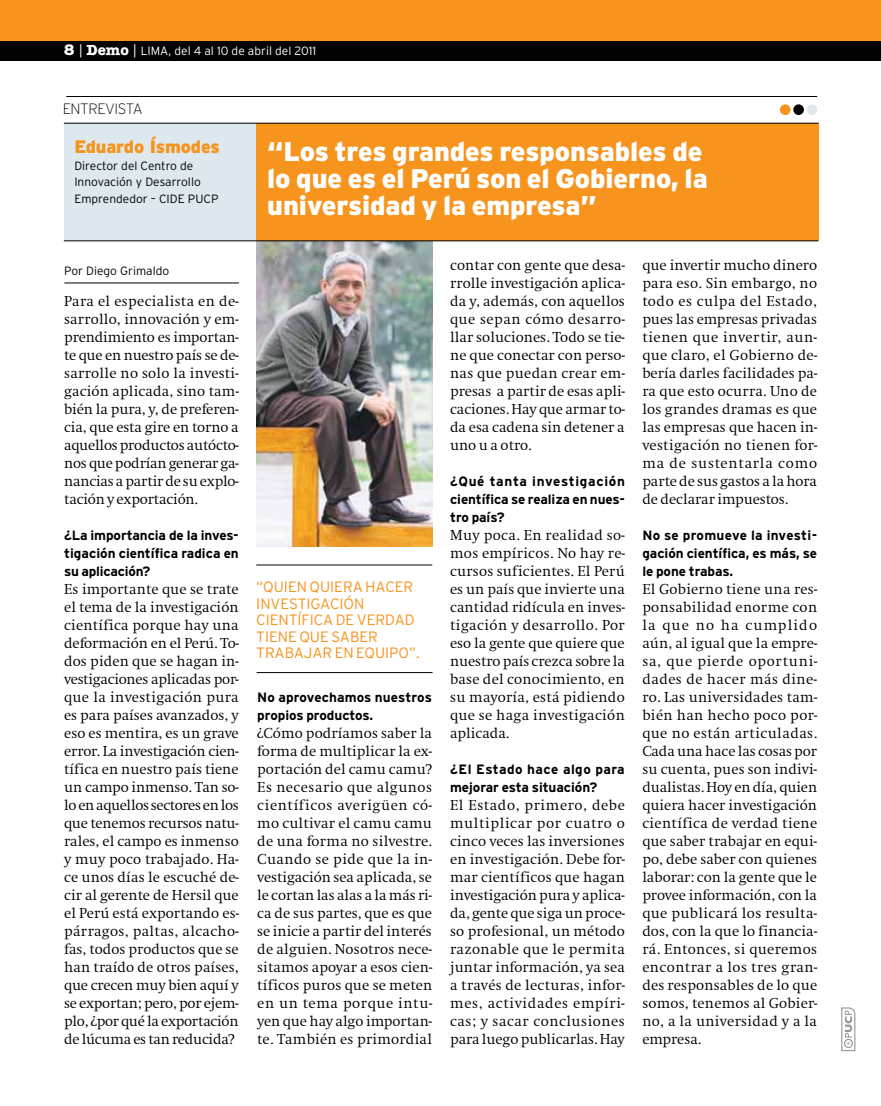
<style>
.page{position:relative;width:881px;height:1106px;background:#fff}
.page>*{position:absolute;margin:0;border:0;box-sizing:border-box;transform-origin:0 0}
.t1{font:900 27px/27px "Interstate";letter-spacing:-.005em;color:#fff}
.t2{font:900 18px "Interstate";letter-spacing:-.01em;color:#f7941e}
.t3{font:300 15px/18px "Swift EF";letter-spacing:-.005em;color:#000;text-align:justify}
.t4{font:300 15px "Interstate";letter-spacing:-.005em;color:#f7941e}
.t5{font:200 15px "Interstate";color:#000}
.t6{font:700 13.5px/18px "Interstate";letter-spacing:-.005em;color:#000;text-align:justify}
.t7{font:300 12px/16.5px "Interstate";color:#000}
.t8{font:300 12px "Interstate";color:#fff}
.s1{font-weight:900;font-size:15px}
.s2{font-size:13.5px}
.s3{font-family:"American Typewriter";font-weight:700;font-size:15px}
</style>
<div class="page">
<div style="left:64px;top:124px;width:192px;height:117px;background:#dde9ef"></div>
<div style="left:256px;top:124px;width:562px;height:117px;background:#f7941e"></div>
<hr style="left:64px;top:283px;width:175px;height:1px;background:#000">
<hr style="left:66px;top:96px;width:750px;height:1px;background:#000">
<div style="left:779px;top:104px;width:11px;height:11px;background:#f7941e;border-radius:50%"></div>
<div style="left:793px;top:104px;width:10px;height:11px;background:#000;border-radius:50%"></div>
<div style="left:806px;top:104px;width:11px;height:11px;background:#dde9ef;border-radius:50%"></div>
<img style="left:256px;top:241px;width:176px;height:306px">
<hr style="left:64px;top:240px;width:753px;height:1px;background:#000">
<hr style="left:64px;top:123px;width:754px;height:1px;background:#000">
<hr style="left:256px;top:564px;width:176px;height:1px;background:#000">
<hr style="left:256px;top:672px;width:176px;height:1px;background:#000">
<svg style="left:841px;top:1007px;width:14px;height:44px"></svg>
<div style="left:0;top:0;width:880px;height:41px;background:#f7941e"></div>
<div style="left:0;top:41px;width:880px;height:20px;background:#000"></div>
<p class="t8" style="left:64px;top:44px;width:254px"><span class="s1">8</span> <span class="s2">|</span> <span class="s3">Demo</span> <span class="s2">|</span> LIMA, DEL 4 AL 10 DE ABRIL DEL 2011</p>
<p class="t5" style="left:63px;top:101px;width:82px">ENTREVISTA</p>
<p class="t2" style="left:74px;top:137px;width:147px">Eduardo Ísmodes</p>
<p class="t7" style="left:74px;top:157px;width:144px">DIRECTOR DEL CENTRO DE<br>INNOVACIÓN Y DESARROLLO<br>EMPRENDEDOR – CIDE PUCP</p>
<h1 class="t1" style="left:267px;top:137px;width:442px">“Los tres grandes responsables de lo que es el Perú son el Gobierno, la universidad y la empresa”</h1>
<p class="t3" style="left:642px;top:256px;width:176px">que invertir mucho dinero para eso. Sin embargo, no todo es culpa del Estado, pues las empresas privadas tienen que invertir, aun&shy;que claro, el Gobierno de&shy;bería darles facilidades pa&shy;ra que esto ocurra. Uno de los grandes dramas es que las empresas que hacen in&shy;vestigación no tienen for&shy;ma de sustentarla como parte de sus gastos a la hora de declarar impuestos.</p>
<p class="t6" style="left:642px;top:526px;width:176px">No se promueve la investi&shy;gación científica, es más, se le pone trabas.</p>
<p class="t3" style="left:642px;top:580px;width:176px">El Gobierno tiene una res&shy;ponsabilidad enorme con la que no ha cumplido aún, al igual que la empre&shy;sa, que pierde oportuni&shy;dades de hacer más dine&shy;ro. Las universidades tam&shy;bién han hecho poco por&shy;que no están articuladas.<br>Cada una hace las cosas por su cuenta, pues son indivi&shy;dualistas. Hoy en día, quien quiera hacer investigación científica de verdad tiene que saber trabajar en equi&shy;po, debe saber con quienes laborar: con la gente que le provee información, con la que publicará los resulta&shy;dos, con la que lo financia&shy;rá. Entonces, si queremos encontrar a los tres gran&shy;des responsables de lo que somos, tenemos al Gobier&shy;no, a la universidad y a la empresa.</p>
<p class="t7" style="left:64px;top:262px;width:106px">POR DIEGO GRIMALDO</p>
<p class="t3" style="left:450px;top:256px;width:176px">contar con gente que desa&shy;rrolle investigación aplica&shy;da y, además, con aquellos que sepan cómo desarro&shy;llar soluciones. Todo se tie&shy;ne que conectar con perso&shy;nas que puedan crear em&shy;presas a partir de esas apli&shy;caciones. Hay que armar to&shy;da esa cadena sin detener a uno u a otro.</p>
<p class="t6" style="left:450px;top:472px;width:176px">¿Qué tanta investigación científica se realiza en nues&shy;tro país?</p>
<p class="t3" style="left:450px;top:526px;width:176px">Muy poca. En realidad so&shy;mos empíricos. No hay re&shy;cursos suficientes. El Perú es un país que invierte una cantidad ridícula en inves&shy;tigación y desarrollo. Por eso la gente que quiere que nuestro país crezca sobre la base del conocimiento, en su mayoría, está pidiendo que se haga investigación aplicada.</p>
<p class="t6" style="left:450px;top:760px;width:176px">¿El Estado hace algo para mejorar esta situación?</p>
<p class="t3" style="left:450px;top:796px;width:176px">El Estado, primero, debe multiplicar por cuatro o cinco veces las inversiones en investigación. Debe for&shy;mar científicos que hagan investigación pura y aplica&shy;da, gente que siga un proce&shy;so profesional, un método razonable que le permita juntar información, ya sea a través de lecturas, infor&shy;mes, actividades empíri&shy;cas; y sacar conclusiones para luego publicarlas. Hay</p>
<p class="t3" style="left:64px;top:292px;width:176px">Para el especialista en de&shy;sarrollo, innovación y em&shy;prendimiento es importan&shy;te que en nuestro país se de&shy;sarrolle no solo la investi&shy;gación aplicada, sino tam&shy;bién la pura, y, de preferen&shy;cia, que esta gire en torno a aquellos productos autócto&shy;nos que podrían generar ga&shy;nancias a partir de su explo&shy;tación y exportación.</p>
<p class="t6" style="left:64px;top:526px;width:176px">¿La importancia de la inves&shy;tigación científica radica en su aplicación?</p>
<p class="t3" style="left:64px;top:580px;width:176px">Es importante que se trate el tema de la investigación científica porque hay una deformación en el Perú. To&shy;dos piden que se hagan in&shy;vestigaciones aplicadas por&shy;que la investigación pura es para países avanzados, y eso es mentira, es un grave error. La investigación cien&shy;tífica en nuestro país tiene un campo inmenso. Tan so&shy;lo en aquellos sectores en los que tenemos recursos natu&shy;rales, el campo es inmenso y muy poco trabajado. Ha&shy;ce unos días le escuché de&shy;cir al gerente de Hersil que el Perú está exportando es&shy;párragos, paltas, alcacho&shy;fas, todos productos que se han traído de otros países, que crecen muy bien aquí y se exportan; pero, por ejem&shy;plo, ¿por qué la exportación de lúcuma es tan reducida?</p>
<p class="t4" style="left:256px;top:578px;width:36px">“QUIEN</p>
<p class="t4" style="left:309px;top:578px;width:76px">QUIERA HACE</p>
<p class="t4" style="left:403px;top:578px;width:11px">R</p>
<p class="t4" style="left:256px;top:595px;width:33px">INVESTIGACI</p>
<p class="t4" style="left:343px;top:595px;width:20px">ÓN</p>
<p class="t4" style="left:256px;top:611px;width:9px">CIENT</p>
<p class="t4" style="left:297px;top:611px;width:13px">ÍFICA</p>
<p class="t4" style="left:335px;top:611px;width:60px">DE VERDAD</p>
<p class="t4" style="left:256px;top:628px;width:9px">TIENE</p>
<p class="t4" style="left:299px;top:628px;width:42px">QUE SABE</p>
<p class="t4" style="left:368px;top:628px;width:11px">R</p>
<p class="t4" style="left:256px;top:644px;width:29px">TRABA</p>
<p class="t4" style="left:304px;top:644px;width:117px">JAR EN EQUI PO”.</p>
<p class="t6" style="left:257px;top:688px;width:176px">No aprovechamos nuestros propios productos.</p>
<p class="t3" style="left:257px;top:724px;width:176px">¿Cómo podríamos saber la forma de multiplicar la ex&shy;portación del camu camu?<br>Es necesario que algunos científicos averigüen có&shy;mo cultivar el camu camu de una forma no silvestre.<br>Cuando se pide que la in&shy;vestigación sea aplicada, se le cortan las alas a la más ri&shy;ca de sus partes, que es que se inicie a partir del interés de alguien. Nosotros nece&shy;sitamos apoyar a esos cien&shy;tíficos puros que se meten en un tema porque intu&shy;yen que hay algo importan&shy;te. También es primordial</p>
</div>
